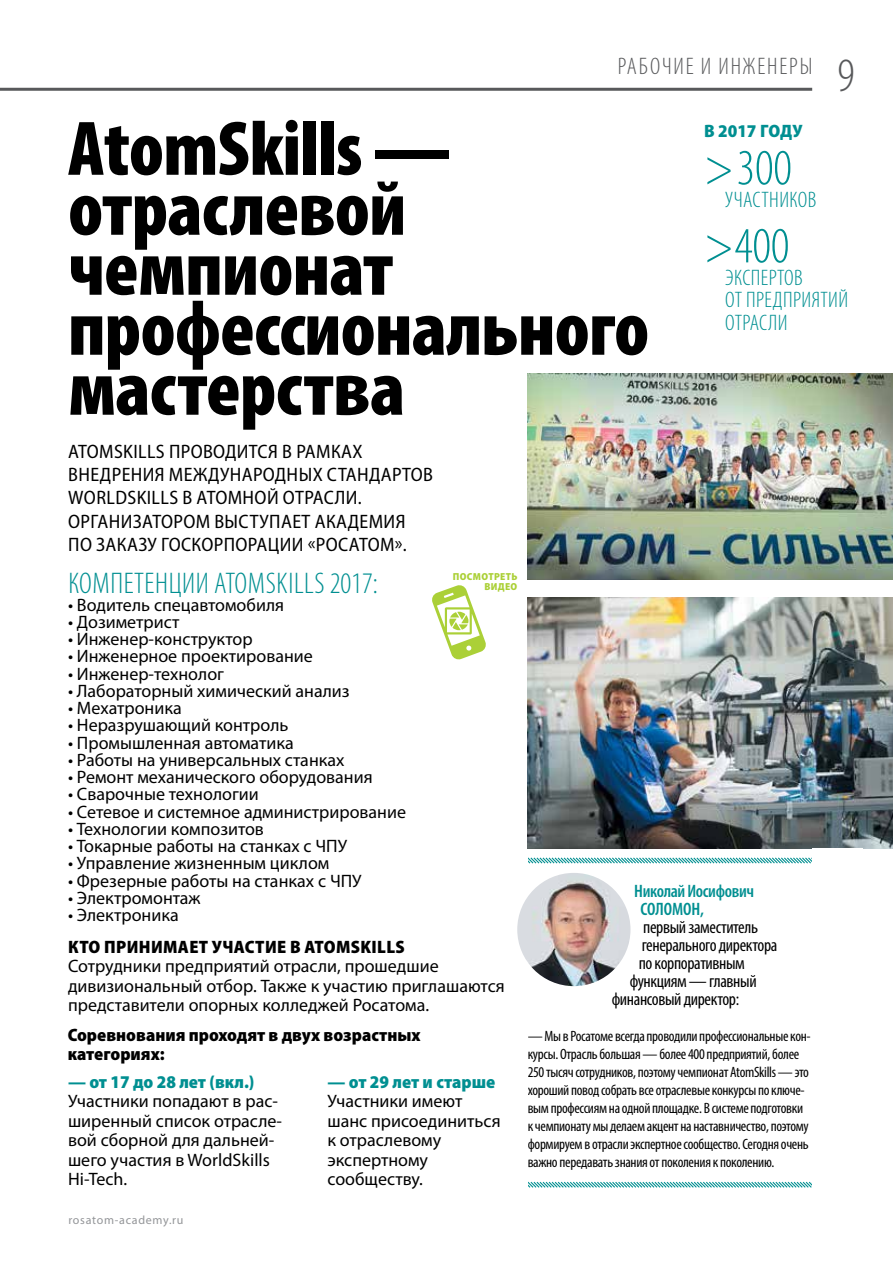
<style>
.page{position:relative;width:893px;height:1263px;background:#fff}
.page>*{position:absolute;margin:0;border:0;box-sizing:border-box;transform-origin:0 0}
.t1{font:900 condensed 78px/60px "Myriad Pro";letter-spacing:-.01em;color:#000}
.t2{font:300 condensed 51px "Myriad Pro";color:#008f91}
.t3{font:300 condensed 48px "Myriad Pro";color:#58595b}
.t4{font:300 condensed 30px "Myriad Pro";letter-spacing:.02em;color:#008f91}
.t5{font:300 condensed 24px "Myriad Pro";letter-spacing:.08em;color:#58595b}
.t6{font:300 condensed 22.5px/22.5px "Myriad Pro";letter-spacing:.02em;color:#008f91}
.t7{font:semi-condensed 19.5px/23.4px "Myriad Pro";letter-spacing:.02em;color:#000}
.t8{font:18px/19.5px "Myriad Pro";color:#000}
.t9{font:condensed 18px "Myriad Pro";letter-spacing:-.02em;color:#000}
.t10{font:900 semi-condensed 18px/19.5px "Myriad Pro";color:#000}
.t11{font:900 semi-condensed 18px "Myriad Pro";color:#008f91}
.t12{font:900 semi-condensed 18px "Myriad Pro";letter-spacing:.02em;color:#000}
.t13{font:600 condensed 18px/18px "Myriad Pro";letter-spacing:-.01em;color:#008f91}
.t14{font:condensed 15px/18px "Myriad Pro";letter-spacing:-.02em;color:#000}
.t15{font:12px "Myriad Pro";letter-spacing:.06em;color:#939598}
.t16{font:900 semi-condensed 10.2px/9.8px "Myriad Pro";letter-spacing:.03em;color:#abd037;text-align:right}
</style>
<div class="page">
<img style="left:528px;top:597px;width:365px;height:251px">
<svg style="left:528px;top:1181px;width:284px;height:7px"></svg>
<svg style="left:528px;top:857px;width:284px;height:7px"></svg>
<img style="left:517px;top:873px;width:113px;height:113px;border-radius:57px">
<img style="left:528px;top:373px;width:365px;height:206px">
<svg style="left:432px;top:585px;width:54px;height:75px"></svg>
<hr style="left:0;top:88px;width:812px;height:3px;background:#58595b">
<h3 class="t5" style="left:618px;top:52px;width:196px">РАБОЧИЕ И ИНЖЕНЕРЫ</h3>
<h3 class="t3" style="left:837px;top:47px;width:19px">9</h3>
<h1 class="t1" style="left:68px;top:117px;width:583px">AtomSkills — отраслевой чемпионат профессионального мастерства</h1>
<p class="t7" style="left:68px;top:439px;width:366px">ATOMSKILLS ПРОВОДИТСЯ В РАМКАХ ВНЕДРЕНИЯ МЕЖДУНАРОДНЫХ СТАНДАРТОВ WORLDSKILLS В АТОМНОЙ ОТРАСЛИ.<br>ОРГАНИЗАТОРОМ ВЫСТУПАЕТ АКАДЕМИЯ ПО ЗАКАЗУ ГОСКОРПОРАЦИИ «РОСАТОМ».</p>
<p class="t11" style="left:704px;top:119px;width:100px">В 2017 ГОДУ</p>
<h2 class="t2" style="left:704px;top:137px;width:90px">&gt;300</h2>
<p class="t6" style="left:725px;top:188px;width:92px">УЧАСТНИКОВ</p>
<h2 class="t2" style="left:704px;top:215px;width:87px">&gt;400</h2>
<p class="t6" style="left:725px;top:266px;width:124px">ЭКСП ЕРТОВ<br>ОТ ПРЕДПРИЯТИЙ<br>ОТРАСЛИ</p>
<h3 class="t4" style="left:68px;top:566px;width:311px">КОМП ЕТЕНЦИИ ATOMSKILLS 2017:</h3>
<p class="t8" style="left:68px;top:595px;width:218px">• Водитель спецавтомобиля</p>
<p class="t8" style="left:68px;top:612px;width:113px">• Дозиметрист</p>
<p class="t8" style="left:68px;top:629px;width:186px">• Инженер-конструктор</p>
<p class="t8" style="left:68px;top:646px;width:246px">• Инженерное проектирование</p>
<p class="t8" style="left:68px;top:664px;width:158px">• Инженер-технолог</p>
<p class="t8" style="left:68px;top:681px;width:283px">• Лабораторный химический анализ</p>
<p class="t8" style="left:68px;top:698px;width:115px">• Мехатроника</p>
<p class="t8" style="left:68px;top:715px;width:222px">• Неразрушающий контроль</p>
<p class="t8" style="left:68px;top:733px;width:227px">• Промышленная автоматика</p>
<p class="t8" style="left:68px;top:750px;width:278px">• Работы на универсальных станках</p>
<p class="t8" style="left:68px;top:767px;width:306px">• Ремонт механического оборудования</p>
<p class="t8" style="left:68px;top:784px;width:192px">• Сварочные технологии</p>
<p class="t8" style="left:68px;top:801px;width:339px">• Сетевое и системное администрирование</p>
<p class="t8" style="left:68px;top:819px;width:197px">• Технологии композитов</p>
<p class="t8" style="left:68px;top:836px;width:281px">• Токарные работы на станках с ЧПУ</p>
<p class="t8" style="left:68px;top:853px;width:263px">• Управление жизненным циклом</p>
<p class="t8" style="left:68px;top:870px;width:295px">• Фрезерные работы на станках с ЧПУ</p>
<p class="t8" style="left:68px;top:888px;width:134px">• Электромонтаж</p>
<p class="t8" style="left:68px;top:905px;width:112px">• Электроника</p>
<p class="t16" style="left:453px;top:571px;width:66px">ПОСМОТРЕТЬ<br>ВИДЕО</p>
<p class="t12" style="left:68px;top:935px;width:336px">КТО ПРИНИМАЕТ УЧАСТИЕ В ATOMSKILLS</p>
<p class="t8" style="left:68px;top:956px;width:438px">Сотрудники предприятий отрасли, прошедшие дивизиональный отбор. Также к участию приглашаются представители опорных колледжей Росатома.</p>
<p class="t10" style="left:68px;top:1024px;width:354px">СОРЕВНОВАНИЯ ПРОХОДЯТ В ДВУХ ВОЗРАСТНЫХ<br>КАТЕГОРИЯХ:</p>
<p class="t11" style="left:68px;top:1070px;width:188px">— ОТ 17 ДО 28 ЛЕТ (ВКЛ.)</p>
<p class="t8" style="left:68px;top:1091px;width:216px">Участники попадают в рас&shy;ширенный список отрасле&shy;вой сборной для дальней&shy;шего участия в WorldSkills<br>Hi-Tech.</p>
<p class="t11" style="left:327px;top:1070px;width:169px">— ОТ 29 ЛЕТ И СТАРШЕ</p>
<p class="t8" style="left:327px;top:1091px;width:175px">Участники имеют шанс присоединиться к отраслевому экспертному сообществу.</p>
<p class="t15" style="left:68px;top:1213px;width:117px">rosatom-academy.ru</p>
<p class="t13" style="left:640px;top:881px;width:115px;text-indent:-6px">Николай Иосифович<br>Соломон,</p>
<p class="t9" style="left:643px;top:916px;width:116px">первый заместитель</p>
<p class="t9" style="left:642px;top:934px;width:137px">генерального директора</p>
<p class="t9" style="left:639px;top:952px;width:108px">по корпоративным</p>
<p class="t9" style="left:630px;top:970px;width:128px">функциям — главный</p>
<p class="t9" style="left:612px;top:988px;width:129px">финансовый директор:</p>
<p class="t14" style="left:528px;top:1027px;width:285px">— Мы в Росатоме всегда проводили профессиональные кон&shy;курсы. Отрасль большая — более 400 предприятий, более 250 тысяч сотрудников, поэтому чемпионат AtomSkills — это хороший повод собрать все отраслевые конкурсы по ключе&shy;вым профессиям на одной площадке. В системе подготовки к чемпионату мы делаем акцент на наставничество, поэтому формируем в отрасли экспертное сообщество. Сегодня очень важно передавать знания от поколения к поколению.</p>
</div>
